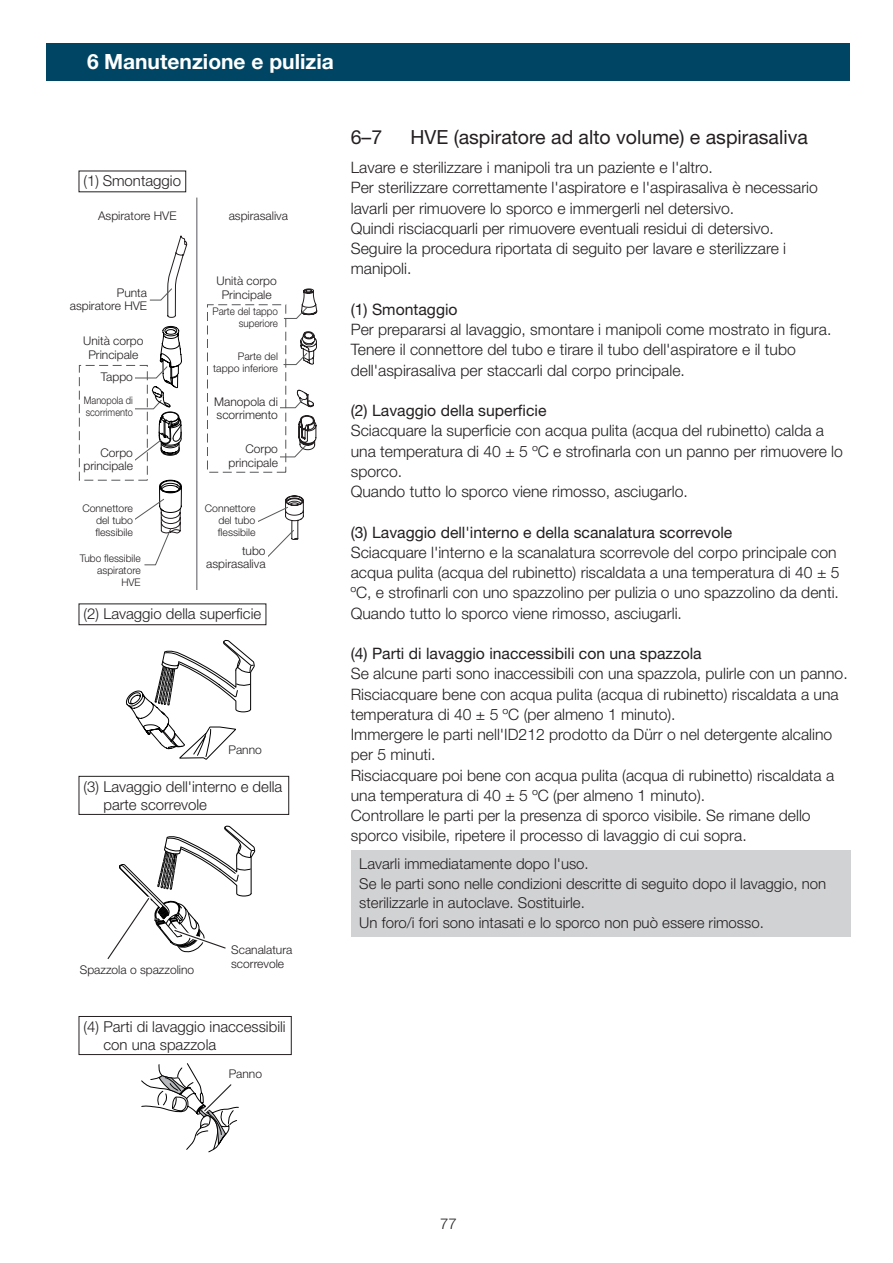
<style>
.page{position:relative;width:893px;height:1263px;background:#fff}
.page>*{position:absolute;margin:0;border:0;box-sizing:border-box;transform-origin:0 0}
.t1{font:700 21px "Helvetica Neue LT Pro";color:#fff}
.t2{font:19.5px "Helvetica Neue LT Pro";color:#231f20}
.t3{font:300 15.75px/20.2px "Helvetica Neue LT Pro";color:#231f20}
.t4{font:15.75px "Helvetica Neue LT Pro";color:#231f20}
.t5{font:300 15px/19.5px "Helvetica Neue LT Pro";color:#231f20}
.t6{font:300 12px/13.5px "Helvetica Neue LT Pro";color:#231f20;text-align:right}
.t7{font:300 10.5px/12px "Helvetica Neue LT Pro";color:#231f20;text-align:right}
.t8{font:300 10.5px/12px "Helvetica Neue LT Pro";color:#231f20;text-align:right;scale:.94 1}
.t9{font:300 10.5px/12px "Helvetica Neue LT Pro";color:#231f20;scale:.88 1}
</style>
<div class="page">
<div style="left:47px;top:43px;width:803px;height:38px;background:#004563"></div>
<div style="left:351px;top:850px;width:499px;height:86px;background:#d1d2d4"></div>
<hr style="left:196px;top:198px;width:1px;height:392px;background:#57585a">
<svg style="left:126px;top:640px;width:129px;height:120px"></svg>
<svg style="left:79px;top:233px;width:239px;height:307px"></svg>
<svg style="left:141px;top:1063px;width:98px;height:89px"></svg>
<svg style="left:107px;top:825px;width:149px;height:134px"></svg>
<div style="left:83px;top:371px;width:52px;height:12px;background:#fff"></div>
<div style="left:83px;top:395px;width:52px;height:26px;background:#fff"></div>
<div style="left:212px;top:306px;width:68px;height:26px;background:#fff"></div>
<div style="left:212px;top:351px;width:68px;height:26px;background:#fff"></div>
<div style="left:212px;top:395px;width:68px;height:24px;background:#fff"></div>
<div style="left:212px;top:443px;width:68px;height:23px;background:#fff"></div>
<div style="left:83px;top:446px;width:52px;height:26px;background:#fff"></div>
<div style="left:79px;top:503px;width:56px;height:33px;background:#fff"></div>
<div style="left:201px;top:503px;width:57px;height:33px;background:#fff"></div>
<div style="left:79px;top:603px;width:187px;height:22px;border:1px solid #231f20"></div>
<div style="left:79px;top:776px;width:210px;height:39px;border:1px solid #231f20"></div>
<div style="left:79px;top:1016px;width:213px;height:39px;border:1px solid #231f20"></div>
<h1 class="t1" style="left:87px;top:48px;width:248px">6 Manutenzione e pulizia</h1>
<p class="t5" style="left:84px;top:171px;width:99px">(1) Smontaggio</p>
<p class="t6" style="left:98px;top:208px;width:80px">Aspiratore HVE</p>
<p class="t6" style="left:70px;top:285px;width:79px">Punta aspiratore HVE</p>
<p class="t6" style="left:83px;top:334px;width:62px;text-align:center">Unità corpo<br>Principale</p>
<p class="t6" style="left:101px;top:370px;width:34px">Tappo</p>
<p class="t9" style="left:84px;top:394px;width:57px">Manopola di scorrimento</p>
<p class="t6" style="left:84px;top:446px;width:51px">Corpo principale</p>
<p class="t7" style="left:95px;top:502px;width:39px;text-align:justify;text-indent:-13px">Connettore del tubo flessibile</p>
<p class="t7" style="left:80px;top:552px;width:62px">Tubo flessibile aspiratore<br>HVE</p>
<p class="t6" style="left:229px;top:208px;width:61px">aspirasaliva</p>
<p class="t6" style="left:217px;top:274px;width:62px;text-align:center">Unità corpo<br>Principale</p>
<p class="t8" style="left:213px;top:305px;width:71px">Parte del tappo superiore</p>
<p class="t7" style="left:213px;top:350px;width:66px">Parte del tappo inferiore</p>
<p class="t6" style="left:214px;top:394px;width:65px;text-align:left">Manopola di scorrimento</p>
<p class="t6" style="left:229px;top:442px;width:51px">Corpo principale</p>
<p class="t7" style="left:218px;top:502px;width:39px;text-align:justify;text-indent:-13px">Connettore del tubo flessibile</p>
<p class="t6" style="left:206px;top:544px;width:61px">tubo aspirasaliva</p>
<p class="t5" style="left:84px;top:604px;width:179px">(2) Lavaggio della superficie</p>
<p class="t6" style="left:228px;top:743px;width:35px">Panno</p>
<p class="t5" style="left:103px;top:777px;width:180px;line-height:18px;text-indent:-20px">(3) Lavaggio dell'interno e della parte scorrevole</p>
<p class="t6" style="left:80px;top:962px;width:116px">Spazzola o spazzolino</p>
<p class="t6" style="left:231px;top:943px;width:63px;text-align:left">Scanalatura scorrevole</p>
<p class="t5" style="left:103px;top:1017px;width:184px;line-height:18px;text-indent:-20px">(4) Parti di lavaggio inaccessibili con una spazzola</p>
<p class="t6" style="left:229px;top:1067px;width:35px">Panno</p>
<p class="t2" style="left:351px;top:125px;width:33px">6–7</p>
<p class="t2" style="left:410px;top:125px;width:399px">HVE (aspiratore ad alto volume) e aspirasaliva</p>
<p class="t3" style="left:351px;top:157px;width:469px">Lavare e sterilizzare i manipoli tra un paziente e l'altro.<br>Per sterilizzare correttamente l'aspiratore e l'aspirasaliva è necessario lavarli per rimuovere lo sporco e immergerli nel detersivo.<br>Quindi risciacquarli per rimuovere eventuali residui di detersivo.<br>Seguire la procedura riportata di seguito per lavare e sterilizzare i manipoli.</p>
<p class="t4" style="left:351px;top:299px;width:108px">(1) Smontaggio</p>
<p class="t3" style="left:351px;top:319px;width:482px">Per prepararsi al lavaggio, smontare i manipoli come mostrato in figura.<br>Tenere il connettore del tubo e tirare il tubo dell'aspiratore e il tubo dell'aspirasaliva per staccarli dal corpo principale.</p>
<p class="t4" style="left:351px;top:401px;width:197px">(2) Lavaggio della superficie</p>
<p class="t3" style="left:351px;top:420px;width:494px">Sciacquare la superficie con acqua pulita (acqua del rubinetto) calda a una temperatura di 40 ± 5 ºC e strofinarla con un panno per rimuovere lo sporco.<br>Quando tutto lo sporco viene rimosso, asciugarlo.</p>
<p class="t4" style="left:351px;top:522px;width:383px">(3) Lavaggio dell'interno e della scanalatura scorrevole</p>
<p class="t3" style="left:351px;top:542px;width:490px">Sciacquare l'interno e la scanalatura scorrevole del corpo principale con acqua pulita (acqua del rubinetto) riscaldata a una temperatura di 40 ± 5 ºC, e strofinarli con uno spazzolino per pulizia o uno spazzolino da denti.<br>Quando tutto lo sporco viene rimosso, asciugarli.</p>
<p class="t4" style="left:351px;top:644px;width:352px">(4) Parti di lavaggio inaccessibili con una spazzola</p>
<p class="t3" style="left:351px;top:663px;width:498px">Se alcune parti sono inaccessibili con una spazzola, pulirle con un panno.<br>Risciacquare bene con acqua pulita (acqua di rubinetto) riscaldata a una temperatura di 40 ± 5 ºC (per almeno 1 minuto).<br>Immergere le parti nell'ID212 prodotto da Dürr o nel detergente alcalino per 5 minuti.<br>Risciacquare poi bene con acqua pulita (acqua di rubinetto) riscaldata a una temperatura di 40 ± 5 ºC (per almeno 1 minuto).<br>Controllare le parti per la presenza di sporco visibile. Se rimane dello sporco visibile, ripetere il processo di lavaggio di cui sopra.</p>
<p class="t5" style="left:359px;top:854px;width:468px">Lavarli immediatamente dopo l'uso.<br>Se le parti sono nelle condizioni descritte di seguito dopo il lavaggio, non sterilizzarle in autoclave. Sostituirle.<br>Un foro/i fori sono intasati e lo sporco non può essere rimosso.</p>
<p class="t5" style="left:440px;top:1213px;width:18px">77</p>
</div>
